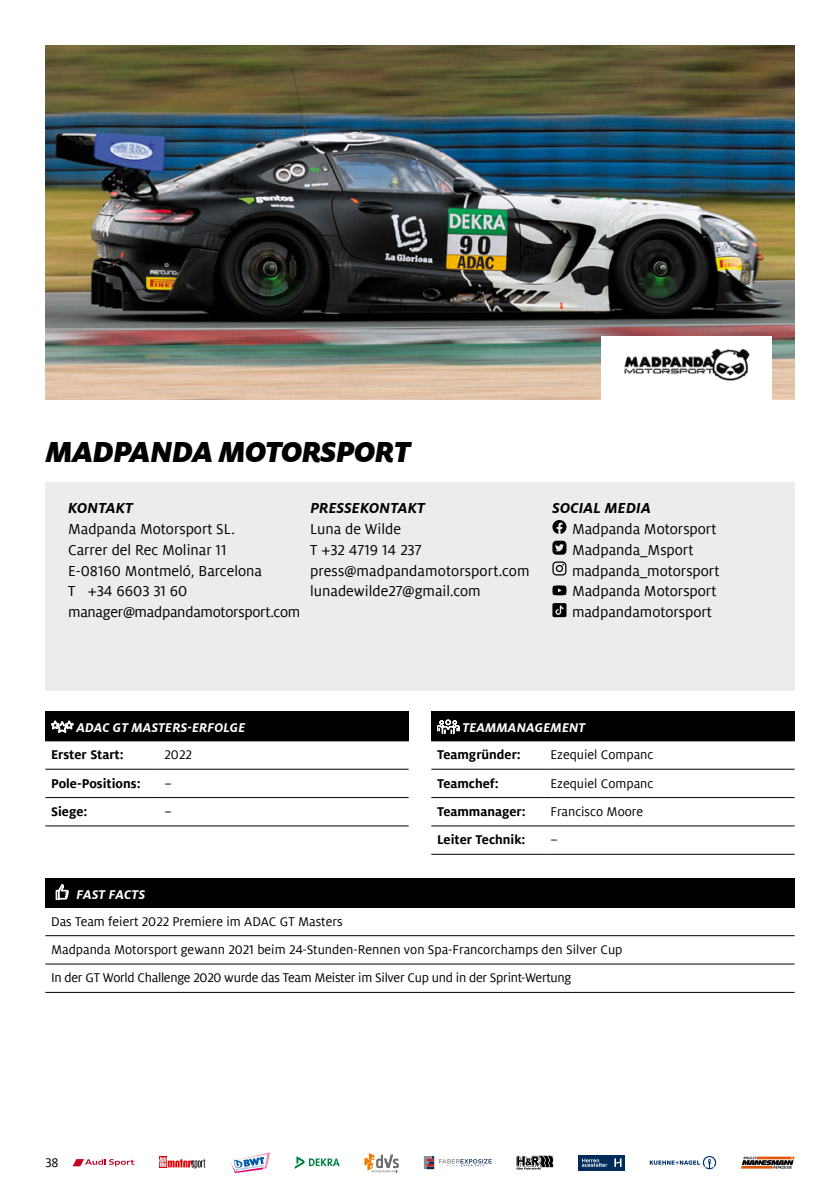
<style>
.page{position:relative;width:840px;height:1191px;background:#fff}
.page>*{position:absolute;margin:0;border:0;box-sizing:border-box;transform-origin:0 0}
.t1{font:italic 900 32px "Milo ADAC";letter-spacing:-.02em;color:#000}
.t2{font:16px/20.8px "Milo ADAC";color:#000}
.t3{font:italic 700 16px "Milo ADAC";letter-spacing:.01em;color:#000}
.t4{font:14px/28.4px "Milo ADAC";color:#000}
.t5{font:700 14px "Milo ADAC";color:#000}
.t6{font:italic 700 14px "Milo ADAC";letter-spacing:.01em;color:#fff}
</style>
<div class="page">
<div style="left:45px;top:482px;width:749px;height:208px;background:#ececec"></div>
<img style="left:45px;top:45px;width:749px;height:354px">
<div style="left:601px;top:337px;width:170px;height:83px;background:#fff"></div>
<img style="left:624px;top:350px;width:124px;height:31px">
<div style="left:45px;top:711px;width:363px;height:30px;background:#000"></div>
<hr style="left:45px;top:769px;width:114px;height:1px;background:#000">
<hr style="left:159px;top:769px;width:249px;height:1px;background:#000">
<hr style="left:45px;top:797px;width:114px;height:1px;background:#000">
<hr style="left:159px;top:797px;width:249px;height:1px;background:#000">
<hr style="left:45px;top:825px;width:114px;height:1px;background:#000">
<hr style="left:159px;top:825px;width:249px;height:1px;background:#000">
<svg style="left:51px;top:720px;width:22px;height:13px"></svg>
<div style="left:431px;top:711px;width:363px;height:30px;background:#000"></div>
<hr style="left:431px;top:769px;width:113px;height:1px;background:#000">
<hr style="left:544px;top:769px;width:250px;height:1px;background:#000">
<hr style="left:431px;top:797px;width:113px;height:1px;background:#000">
<hr style="left:544px;top:797px;width:250px;height:1px;background:#000">
<hr style="left:431px;top:825px;width:113px;height:1px;background:#000">
<hr style="left:544px;top:825px;width:250px;height:1px;background:#000">
<hr style="left:431px;top:854px;width:113px;height:1px;background:#000">
<hr style="left:544px;top:854px;width:250px;height:1px;background:#000">
<svg style="left:437px;top:719px;width:22px;height:15px"></svg>
<svg style="left:552px;top:520px;width:14px;height:14px"></svg>
<svg style="left:552px;top:540px;width:14px;height:15px"></svg>
<svg style="left:552px;top:561px;width:14px;height:14px"></svg>
<svg style="left:552px;top:585px;width:14px;height:10px"></svg>
<svg style="left:552px;top:603px;width:14px;height:14px"></svg>
<div style="left:45px;top:877px;width:749px;height:30px;background:#000"></div>
<hr style="left:45px;top:907px;width:749px;height:1px;background:#000">
<hr style="left:45px;top:935px;width:749px;height:1px;background:#000">
<hr style="left:45px;top:963px;width:749px;height:1px;background:#000">
<hr style="left:45px;top:992px;width:749px;height:1px;background:#000">
<svg style="left:56px;top:884px;width:12px;height:16px"></svg>
<svg style="left:364px;top:1153px;width:35px;height:19px"></svg>
<svg style="left:72px;top:1159px;width:62px;height:7px"></svg>
<div style="left:159px;top:1156px;width:8px;height:11px;background:#e3000b"></div>
<svg style="left:159px;top:1157px;width:46px;height:11px"></svg>
<svg style="left:294px;top:1156px;width:45px;height:12px"></svg>
<svg style="left:649px;top:1156px;width:66px;height:13px"></svg>
<svg style="left:516px;top:1155px;width:37px;height:14px"></svg>
<svg style="left:423px;top:1156px;width:68px;height:13px"></svg>
<svg style="left:231px;top:1152px;width:39px;height:21px"></svg>
<div style="left:578px;top:1154px;width:46px;height:16px;background:#002c5a"></div>
<svg style="left:581px;top:1158px;width:40px;height:9px"></svg>
<svg style="left:741px;top:1156px;width:53px;height:12px"></svg>
<h1 class="t1" style="left:46px;top:432px;width:367px">MADPANDA MOTORSPORT</h1>
<p class="t3" style="left:68px;top:499px;width:66px">KONTAKT</p>
<p class="t2" style="left:68px;top:518px;width:234px">Madpanda Motorsport SL.<br>Carrer del Rec Molinar 11<br>E-08160 Montmeló, Barcelona<br>T +34 6603 31 60 manager@madpandamotorsport.com</p>
<p class="t3" style="left:310px;top:499px;width:116px">PRESSEKONTAKT</p>
<p class="t2" style="left:310px;top:518px;width:221px">Luna de Wilde<br>T +32 4719 14 237 press@madpandamotorsport.com lunadewilde27@gmail.com</p>
<p class="t3" style="left:552px;top:499px;width:100px">SOCIAL MEDIA</p>
<p class="t2" style="left:571px;top:518px;width:149px">Madpanda Motorsport<br>Madpanda_Msport madpanda_motorsport<br>Madpanda Motorsport madpandamotorsport</p>
<p class="t6" style="left:76px;top:720px;width:170px">ADAC GT MASTERS-ERFOLGE</p>
<p class="t5" style="left:51px;top:747px;width:74px">Erster Start:</p>
<p class="t4" style="left:164px;top:741px;width:29px">2022</p>
<p class="t5" style="left:51px;top:775px;width:91px">Pole-Positions:</p>
<p class="t4" style="left:164px;top:769px;width:9px">–</p>
<p class="t5" style="left:51px;top:803px;width:38px">Siege:</p>
<p class="t4" style="left:164px;top:797px;width:9px">–</p>
<p class="t6" style="left:462px;top:720px;width:125px">TEAMMANAGEMENT</p>
<p class="t5" style="left:437px;top:747px;width:85px">Teamgründer:</p>
<p class="t4" style="left:550px;top:741px;width:104px">Ezequiel Companc</p>
<p class="t5" style="left:437px;top:775px;width:63px">Teamchef:</p>
<p class="t4" style="left:550px;top:769px;width:104px">Ezequiel Companc</p>
<p class="t5" style="left:437px;top:803px;width:90px">Teammanager:</p>
<p class="t4" style="left:550px;top:797px;width:94px">Francisco Moore</p>
<p class="t5" style="left:437px;top:832px;width:90px">Leiter Technik:</p>
<p class="t4" style="left:550px;top:826px;width:9px">–</p>
<p class="t6" style="left:76px;top:886px;width:70px">FAST FACTS</p>
<p class="t4" style="left:51px;top:907px;width:572px">Das Team feiert 2022 Premiere im ADAC GT Masters<br>Madpanda Motorsport gewann 2021 beim 24-Stunden-Rennen von Spa-Francorchamps den Silver Cup<br>In der GT World Challenge 2020 wurde das Team Meister im Silver Cup und in der Sprint-Wertung</p>
<p class="t4" style="left:45px;top:1148px;width:15px">38</p>
</div>
